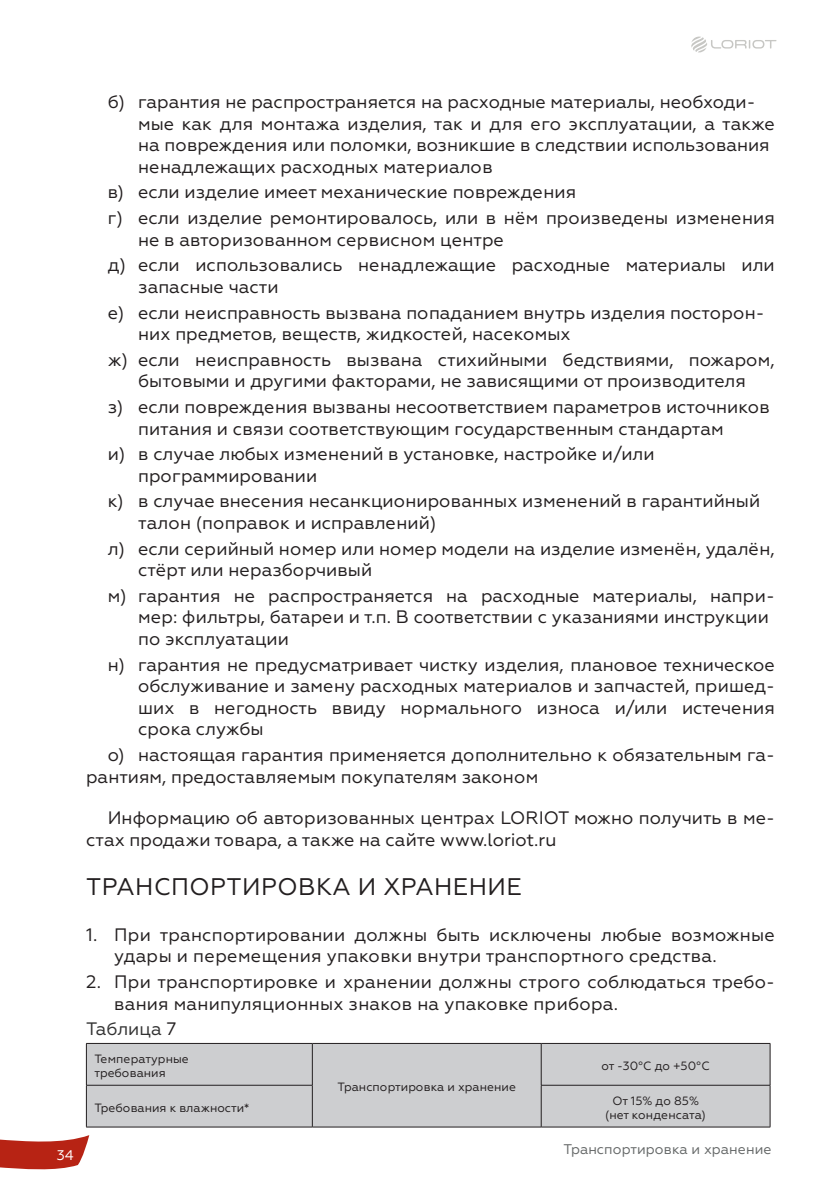
<style>
.page{position:relative;width:840px;height:1191px;background:#fff}
.page>*{position:absolute;margin:0;border:0;box-sizing:border-box;transform-origin:0 0}
.t1{font:24px "Geometria";letter-spacing:.02em;color:#231f20}
.t2{font:18px/21.6px "Geometria";color:#231f20}
.t3{font:18px "Geometria";color:#333}
.t4{font:14px "Geometria";color:#666969}
.t5{font:14px "Geometria";color:#fff}
.t6{font:12px/14.4px "Geometria";color:#231f20}
.s1{color:#231f20}
</style>
<div class="page">
<svg style="left:0;top:1135px;width:89px;height:35px"></svg>
<svg style="left:691px;top:37px;width:85px;height:15px"></svg>
<div style="left:87px;top:1044px;width:682px;height:82px;background:#cdced0"></div>
<hr style="left:86px;top:1043px;width:226px;height:1px;background:#231f20">
<hr style="left:86px;top:1043px;width:1px;height:42px;background:#231f20">
<hr style="left:312px;top:1043px;width:229px;height:1px;background:#231f20">
<hr style="left:312px;top:1043px;width:1px;height:42px;background:#231f20">
<hr style="left:541px;top:1043px;width:228px;height:1px;background:#231f20">
<hr style="left:540px;top:1043px;width:1px;height:42px;background:#231f20">
<hr style="left:769px;top:1043px;width:1px;height:42px;background:#231f20">
<hr style="left:86px;top:1084px;width:226px;height:1px;background:#231f20">
<hr style="left:86px;top:1085px;width:1px;height:41px;background:#231f20">
<hr style="left:312px;top:1085px;width:1px;height:41px;background:#231f20">
<hr style="left:540px;top:1084px;width:229px;height:1px;background:#231f20">
<hr style="left:540px;top:1085px;width:1px;height:41px;background:#231f20">
<hr style="left:769px;top:1085px;width:1px;height:41px;background:#231f20">
<hr style="left:86px;top:1126px;width:226px;height:1px;background:#231f20">
<hr style="left:312px;top:1126px;width:229px;height:1px;background:#231f20">
<hr style="left:541px;top:1126px;width:228px;height:1px;background:#231f20">
<p class="t2" style="left:138px;top:91px;width:637px;text-indent:-30px">б) гарантия не распространяется на расходные материалы, необходи&shy;мые как для монтажа изделия, так и для его эксплуатации, а также на повреждения или поломки, возникшие в следствии использования ненадлежащих расходных материалов</p>
<p class="t2" style="left:108px;top:179px;width:668px;line-height:25.6px">в) если изделие имеет механические повреждения<br>г) если изделие ремонтировалось, или в нём произведены изменения</p>
<p class="t2" style="left:108px;top:227px;width:668px;line-height:25.6px;text-indent:30px">не в авторизованном сервисном центре<br>д) если использовались ненадлежащие расходные материалы или</p>
<p class="t2" style="left:108px;top:274px;width:658px;line-height:25.6px;text-indent:30px">запасные части<br>е) если неисправность вызвана попаданием внутрь изделия посторон-</p>
<p class="t2" style="left:108px;top:321px;width:668px;line-height:25.6px;text-indent:30px">них предметов, веществ, жидкостей, насекомых<br>ж) если неисправность вызвана стихийными бедствиями, пожаром,</p>
<p class="t2" style="left:108px;top:368px;width:663px;line-height:25.6px;text-align:center">бытовыми и другими факторами, не зависящими от производителя<br>з) если повреждения вызваны несоответствием параметров источников</p>
<p class="t2" style="left:108px;top:415px;width:617px;line-height:25.6px;text-indent:30px">питания и связи соответствующим государственным стандартам и) в случае любых изменений в установке, настройке и/или</p>
<p class="t2" style="left:108px;top:463px;width:653px;line-height:25.6px;text-indent:30px">программировании<br>к) в случае внесения несанкционированных изменений в гарантийный</p>
<p class="t2" style="left:108px;top:510px;width:668px;line-height:25.6px;text-indent:30px">талон (поправок и исправлений)<br>л) если серийный номер или номер модели на изделие изменён, удалён,</p>
<p class="t2" style="left:108px;top:557px;width:668px;line-height:25.6px;text-indent:30px">стёрт или неразборчивый<br>м) гарантия не распространяется на расходные материалы, напри-</p>
<p class="t2" style="left:138px;top:606px;width:632px">мер: фильтры, батареи и т.п. В соответствии с указаниями инструкции по эксплуатации</p>
<p class="t2" style="left:138px;top:653px;width:637px;text-align:justify;text-indent:-30px">н) гарантия не предусматривает чистку изделия, плановое техническое обслуживание и замену расходных материалов и запчастей, пришед&shy;ших в негодность ввиду нормального износа и/или истечения срока службы</p>
<p class="t2" style="left:86px;top:744px;width:689px;text-indent:22px">о) настоящая гарантия применяется дополнительно к обязательным га&shy;рантиям, предоставляемым покупателям законом</p>
<p class="t2" style="left:86px;top:807px;width:689px;text-indent:22px">Информацию об авторизованных центрах LORIOT можно получить в ме&shy;стах продажи товара, а также на сайте www.loriot.ru</p>
<h1 class="t1" style="left:86px;top:873px;width:437px">ТРАНСПОРТИРОВКА И ХРАНЕНИЕ</h1>
<p class="t2" style="left:114px;top:923px;width:661px;text-indent:-28px">1. При транспортировании должны быть исключены любые возможные удары и перемещения упаковки внутри транспортного средства.</p>
<p class="t2" style="left:114px;top:971px;width:661px;text-indent:-28px">2. При транспортировке и хранении должны строго соблюдаться требо&shy;вания манипуляционных знаков на упаковке прибора.</p>
<p class="t3" style="left:86px;top:1018px;width:92px">Таблица <span class="s1">7</span></p>
<p class="t6" style="left:94px;top:1051px;width:96px">Температурные требования</p>
<p class="t6" style="left:337px;top:1079px;width:180px">Транспортировка и хранение</p>
<p class="t6" style="left:601px;top:1058px;width:109px">от -30°C до +50°C</p>
<p class="t6" style="left:94px;top:1100px;width:156px">Требования к влажности*</p>
<p class="t6" style="left:605px;top:1093px;width:102px;text-align:center">От 15% до 85% (нет конденсата)</p>
<p class="t5" style="left:57px;top:1146px;width:18px">34</p>
<p class="t4" style="left:563px;top:1141px;width:209px">Транспортировка и хранение</p>
</div>
